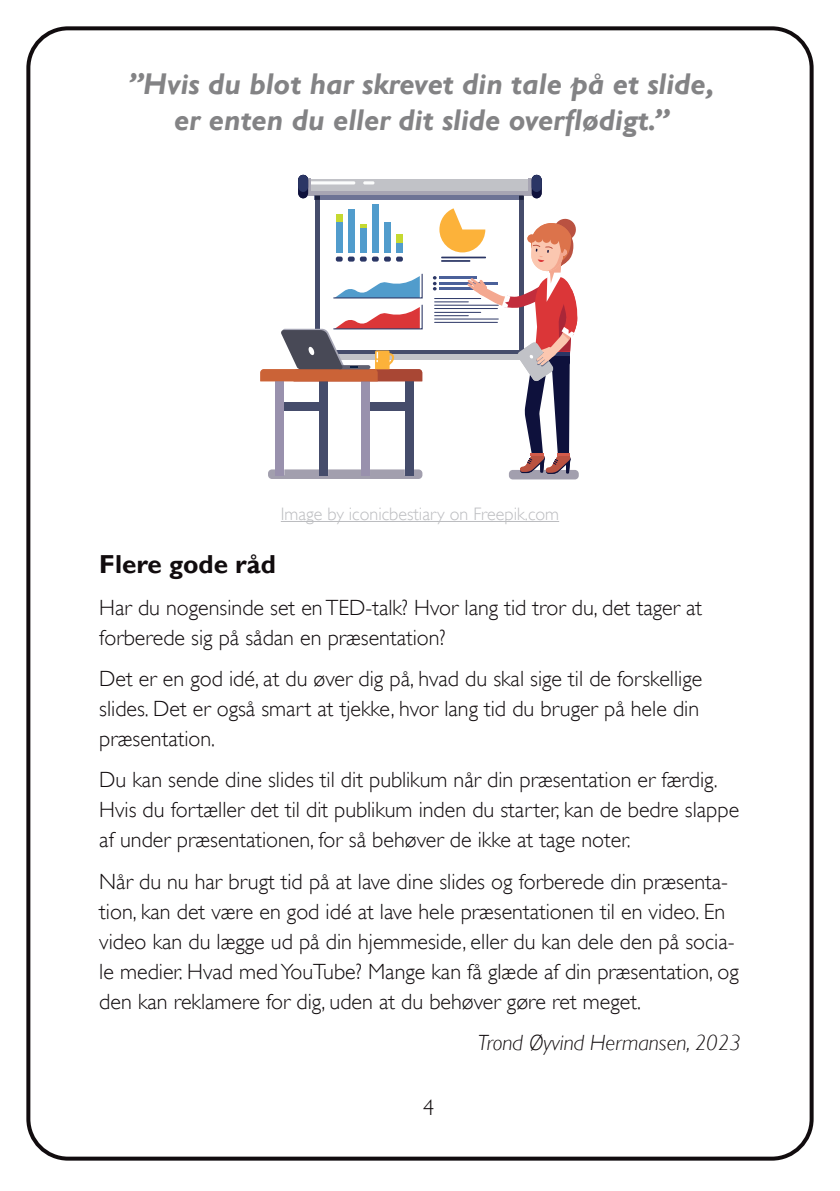
<style>
.page{position:relative;width:840px;height:1191px;background:#fff}
.page>*{position:absolute;margin:0;border:0;box-sizing:border-box;transform-origin:0 0}
.t1{font:italic 700 30px/36px "Gill Sans";color:#838385;text-align:center}
.t2{font:700 26px "Gill Sans";color:#110c0e}
.t3{font:300 22px/30px "Gill Sans";color:#110c0e}
.t4{font:italic 300 22px "Gill Sans";color:#110c0e}
.t5{font:300 18px "Gill Sans";color:#bcbdc0}
</style>
<div class="page">
<div style="left:26px;top:26px;width:787px;height:1134px;border:4px solid #110c0e;border-radius:40px"></div>
<hr style="left:280px;top:521px;width:279px;height:1px;background:#bcbdc0">
<div style="left:314px;top:354px;width:209px;height:6px;background:#c1c2c7"></div>
<div style="left:303px;top:179px;width:232px;height:16px;background:linear-gradient(to right,#a7a5b3,#a7a5b3)"></div>
<div style="left:303px;top:179px;width:232px;height:11px;background:#c1c2c7"></div>
<hr style="left:309px;top:181px;width:46px;height:3px;background:#fbfcfc">
<svg style="left:363px;top:181px;width:11px;height:3px"></svg>
<hr style="left:307px;top:178px;width:3px;height:17px;background:#a7a5b3">
<hr style="left:528px;top:178px;width:3px;height:17px;background:#a7a5b3">
<svg style="left:531px;top:175px;width:10px;height:23px"></svg>
<svg style="left:298px;top:175px;width:10px;height:23px"></svg>
<div style="left:335px;top:222px;width:7px;height:30px;background:#519ccc"></div>
<div style="left:347px;top:209px;width:7px;height:43px;background:#519ccc"></div>
<div style="left:359px;top:228px;width:7px;height:24px;background:#519ccc"></div>
<svg style="left:360px;top:225px;width:6px;height:3px"></svg>
<div style="left:335px;top:214px;width:7px;height:8px;background:#c5d931"></div>
<div style="left:371px;top:204px;width:7px;height:48px;background:#519ccc"></div>
<div style="left:384px;top:222px;width:6px;height:30px;background:#519ccc"></div>
<div style="left:396px;top:237px;width:6px;height:15px;background:#519ccc"></div>
<div style="left:335px;top:256px;width:7px;height:6px;background:#2b3665;border-radius:2px"></div>
<div style="left:347px;top:256px;width:7px;height:6px;background:#2b3665;border-radius:2px"></div>
<div style="left:359px;top:256px;width:7px;height:6px;background:#2b3665;border-radius:2px"></div>
<div style="left:371px;top:256px;width:7px;height:6px;background:#2b3665;border-radius:2px"></div>
<svg style="left:384px;top:256px;width:6px;height:6px"></svg>
<svg style="left:396px;top:256px;width:6px;height:6px"></svg>
<div style="left:396px;top:234px;width:6px;height:8px;background:#c5d931"></div>
<svg style="left:518px;top:195px;width:5px;height:5px"></svg>
<svg style="left:315px;top:195px;width:5px;height:5px"></svg>
<div style="left:320px;top:195px;width:198px;height:5px;background:#6d7395"></div>
<svg style="left:268px;top:469px;width:154px;height:10px"></svg>
<div style="left:404px;top:378px;width:9px;height:97px;background:#454c6b"></div>
<div style="left:319px;top:378px;width:9px;height:97px;background:#454c6b"></div>
<div style="left:279px;top:402px;width:45px;height:9px;background:#454c6b"></div>
<div style="left:364px;top:402px;width:48px;height:9px;background:#454c6b"></div>
<div style="left:361px;top:378px;width:9px;height:97px;background:#9991ad"></div>
<div style="left:275px;top:378px;width:9px;height:97px;background:#9991ad"></div>
<svg style="left:432px;top:208px;width:146px;height:271px"></svg>
<svg style="left:260px;top:273px;width:163px;height:108px"></svg>
<h1 class="t1" style="left:128px;top:67px;width:587px">”Hvis du blot har skrevet din tale på et slide, er enten du eller dit slide overflødigt.”</h1>
<p class="t5" style="left:280px;top:503px;width:280px">Image by iconicbestiary on Freepik.com</p>
<p class="t2" style="left:99px;top:549px;width:178px">Flere gode råd</p>
<p class="t3" style="left:99px;top:592px;width:604px">Har du nogensinde set en TED-talk? Hvor lang tid tror du, det tager at forberede sig på sådan en præsentation?</p>
<p class="t3" style="left:99px;top:663px;width:604px">Det er en god idé, at du øver dig på, hvad du skal sige til de forskellige slides. Det er også smart at tjekke, hvor lang tid du bruger på hele din præsentation.</p>
<p class="t3" style="left:99px;top:765px;width:641px">Du kan sende dine slides til dit publikum når din præsentation er færdig.<br>Hvis du fortæller det til dit publikum inden du starter, kan de bedre slappe af under præsentationen, for så behøver de ikke at tage noter.</p>
<p class="t3" style="left:99px;top:866px;width:640px">Når du nu har brugt tid på at lave dine slides og forberede din præsenta&shy;tion, kan det være en god idé at lave hele præsentationen til en video. En video kan du lægge ud på din hjemmeside, eller du kan dele den på socia&shy;le medier. Hvad med YouTube? Mange kan få glæde af din præsentation, og den kan reklamere for dig, uden at du behøver gøre ret meget.</p>
<p class="t4" style="left:477px;top:1030px;width:264px">Trond Øyvind Hermansen, 2023</p>
<p class="t3" style="left:423px;top:1093px;width:12px">4</p>
</div>
